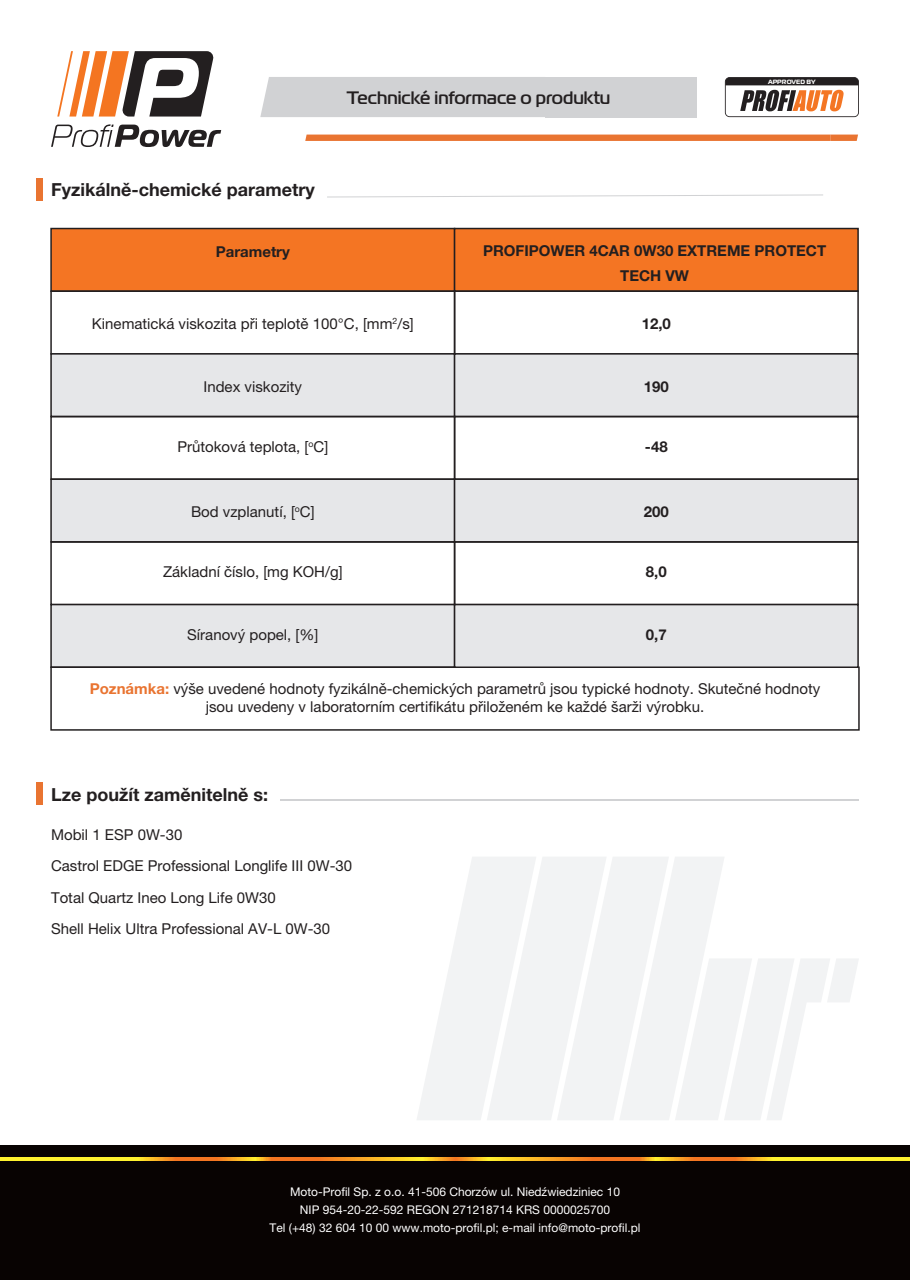
<style>
.page{position:relative;width:910px;height:1280px;background:#fff}
.page>*{position:absolute;margin:0;border:0;box-sizing:border-box;transform-origin:0 0}
.t1{font:700 18px "Helvetica Neue LT Pro";color:#231f20}
.t2{font:500 18px "Magistral";color:#231f20}
.t3{font:15px/31.5px "Helvetica Neue LT Pro";color:#231f20}
.t4{font:700 15px/25.5px "Helvetica Neue LT Pro";color:#231f20;text-align:center}
.t5{font:12px/18px "Helvetica Neue LT Pro";color:#fff;text-align:center}
.t6{font:700 6.15px "Magistral";color:#fff}
.s1{font-weight:700;color:#e97431}
</style>
<div class="page">
<svg style="left:57px;top:51px;width:157px;height:66px"></svg>
<svg style="left:51px;top:124px;width:170px;height:23px"></svg>
<div style="left:260px;top:77px;width:285px;height:40px;background:#d1d2d4"></div>
<div style="left:545px;top:77px;width:152px;height:40px;background:#d1d2d4"></div>
<svg style="left:305px;top:135px;width:553px;height:6px;background:#e97533"></svg>
<svg style="left:725px;top:77px;width:134px;height:40px"></svg>
<div style="left:0;top:1145px;width:910px;height:135px;background:#080302"></div>
<svg style="left:0;top:1157px;width:910px;height:3px;background:#fab927"></svg>
<svg style="left:417px;top:857px;width:442px;height:263px"></svg>
<div style="left:36px;top:782px;width:7px;height:23px;background:#e97431"></div>
<hr style="left:280px;top:800px;width:579px;height:1px;background:#d1d2d4">
<div style="left:36px;top:178px;width:7px;height:23px;background:#e97431"></div>
<svg style="left:327px;top:194px;width:496px;height:3px"></svg>
<div style="left:50px;top:228px;width:405px;height:64px;background:#f47523;border:2px solid #231f20"></div>
<div style="left:454px;top:228px;width:405px;height:64px;background:#f47523;border:2px solid #231f20"></div>
<div style="left:50px;top:290px;width:405px;height:65px;border:2px solid #231f20"></div>
<div style="left:454px;top:290px;width:405px;height:65px;border:2px solid #231f20"></div>
<div style="left:50px;top:353px;width:405px;height:64px;background:#e6e7e9;border:2px solid #231f20"></div>
<div style="left:454px;top:353px;width:405px;height:64px;background:#e6e7e9;border:2px solid #231f20"></div>
<div style="left:50px;top:416px;width:405px;height:64px;border:2px solid #231f20"></div>
<div style="left:454px;top:416px;width:405px;height:64px;border:2px solid #231f20"></div>
<div style="left:50px;top:478px;width:405px;height:65px;background:#e6e7e9;border:2px solid #231f20"></div>
<div style="left:454px;top:478px;width:405px;height:65px;background:#e6e7e9;border:2px solid #231f20"></div>
<div style="left:50px;top:541px;width:405px;height:64px;border:2px solid #231f20"></div>
<div style="left:454px;top:541px;width:405px;height:64px;border:2px solid #231f20"></div>
<div style="left:50px;top:604px;width:405px;height:64px;background:#e6e7e9;border:2px solid #231f20"></div>
<div style="left:50px;top:666px;width:810px;height:65px;border:2px solid #231f20"></div>
<div style="left:454px;top:604px;width:405px;height:64px;background:#e6e7e9;border:2px solid #231f20"></div>
<p class="t1" style="left:51px;top:179px;width:265px">Fyzikálně-chemické parametry</p>
<p class="t4" style="left:216px;top:238px;width:76px">Parametry</p>
<p class="t2" style="left:347px;top:87px;width:265px">Technické informace o produktu</p>
<p class="t6" style="left:768px;top:77px;width:49px">APPROVED BY</p>
<p class="t4" style="left:483px;top:237px;width:345px">PROFIPOWER 4CAR 0W30 EXTREME PROTECT<br>TECH VW</p>
<p class="t3" style="left:92px;top:308px;width:323px">Kinematická viskozita při teplotě 100°C, [mm<sup>2</sup>/s]</p>
<p class="t4" style="left:642px;top:311px;width:31px">12,0</p>
<p class="t3" style="left:204px;top:371px;width:100px">Index viskozity</p>
<p class="t4" style="left:644px;top:373px;width:27px">190</p>
<p class="t3" style="left:177px;top:431px;width:152px">Průtoková teplota, [<sup>o</sup>C]</p>
<p class="t4" style="left:645px;top:434px;width:24px">-48</p>
<p class="t3" style="left:191px;top:496px;width:125px">Bod vzplanutí, [<sup>o</sup>C]</p>
<p class="t4" style="left:644px;top:499px;width:27px">200</p>
<p class="t3" style="left:163px;top:556px;width:181px">Základní číslo, [mg KOH/g]</p>
<p class="t4" style="left:646px;top:559px;width:22px">8,0</p>
<p class="t3" style="left:187px;top:619px;width:133px">Síranový popel, [%]</p>
<p class="t3" style="left:90px;top:680px;width:732px;line-height:18px;text-align:center"><span class="s1">Poznámka:</span> výše uvedené hodnoty fyzikálně-chemických parametrů jsou typické hodnoty. Skutečné hodnoty jsou uvedeny v laboratorním certifikátu přiloženém ke každé šarži výrobku.</p>
<p class="t4" style="left:646px;top:622px;width:22px">0,7</p>
<p class="t1" style="left:51px;top:783px;width:218px">Lze použít zaměnitelně s:</p>
<p class="t3" style="left:51px;top:819px;width:303px">Mobil 1 ESP 0W-30<br>Castrol EDGE Professional Longlife III 0W-30<br>Total Quartz Ineo Long Life 0W30<br>Shell Helix Ultra Professional AV-L 0W-30</p>
<p class="t5" style="left:270px;top:1183px;width:372px">Moto-Profil Sp. z o.o. 41-506 Chorzów ul. Niedźwiedziniec 10<br>NIP 954-20-22-592 REGON 271218714 KRS 0000025700<br>Tel (+48) 32 604 10 00 www.moto-profil.pl; e-mail info@moto-profil.pl</p>
</div>
